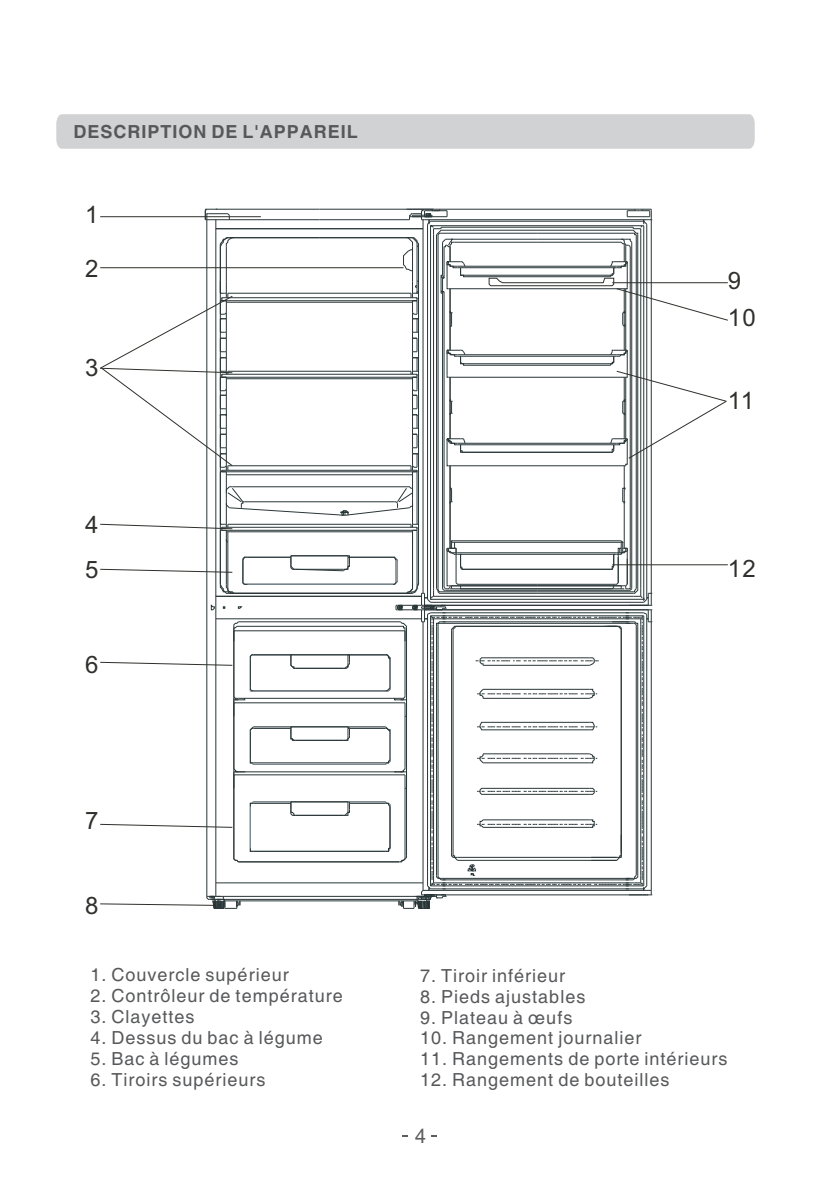
<style>
.page{position:relative;width:840px;height:1191px;background:#fff}
.page>*{position:absolute;margin:0;border:0;box-sizing:border-box;transform-origin:0 0}
.t1{font:24px/45px "Arial";color:#2f302b}
.t2{font:20px "Arial";color:#5d5d5c}
.t3{font:18px "Helvetica";letter-spacing:.055em;color:#57585a}
.t4{font:700 18px "Helvetica";letter-spacing:.055em;color:#57585a}
</style>
<div class="page">
<div style="left:56px;top:114px;width:698px;height:35px;background:#d1d2d4"></div>
<hr style="left:427px;top:224px;width:1px;height:375px;background:#293638">
<hr style="left:430px;top:226px;width:1px;height:373px;background:#293638">
<hr style="left:433px;top:235px;width:1px;height:354px;background:#293638">
<hr style="left:640px;top:235px;width:1px;height:354px;background:#293638">
<hr style="left:643px;top:226px;width:1px;height:373px;background:#293638">
<hr style="left:646px;top:224px;width:1px;height:375px;background:#293638">
<hr style="left:441px;top:227px;width:192px;height:1px;background:#293638">
<hr style="left:430px;top:225px;width:212px;height:1px;background:#293638">
<hr style="left:430px;top:221px;width:213px;height:1px;background:#293638">
<hr style="left:637px;top:235px;width:1px;height:354px;background:#293638">
<hr style="left:635px;top:235px;width:1px;height:354px;background:#293638">
<hr style="left:631px;top:242px;width:1px;height:347px;background:#293638">
<hr style="left:629px;top:247px;width:1px;height:340px;background:#293638">
<hr style="left:441px;top:230px;width:96px;height:1px;background:#293638">
<hr style="left:441px;top:233px;width:96px;height:1px;background:#293638">
<hr style="left:436px;top:235px;width:1px;height:354px;background:#293638">
<hr style="left:437px;top:235px;width:1px;height:354px;background:#293638">
<hr style="left:442px;top:293px;width:1px;height:296px;background:#293638">
<hr style="left:445px;top:239px;width:92px;height:1px;background:#293638">
<hr style="left:454px;top:242px;width:83px;height:1px;background:#293638">
<hr style="left:443px;top:292px;width:1px;height:295px;background:#293638">
<hr style="left:449px;top:502px;width:1px;height:46px;background:#293638">
<hr style="left:623px;top:502px;width:1px;height:46px;background:#293638">
<hr style="left:424px;top:219px;width:225px;height:1px;background:#293638">
<hr style="left:439px;top:209px;width:195px;height:1px;background:#293638">
<hr style="left:422px;top:220px;width:1px;height:373px;background:#293638">
<hr style="left:650px;top:220px;width:1px;height:373px;background:#293638">
<hr style="left:448px;top:288px;width:177px;height:1px;background:#293638">
<hr style="left:465px;top:276px;width:145px;height:1px;background:#293638">
<hr style="left:465px;top:275px;width:145px;height:1px;background:#293638">
<hr style="left:460px;top:267px;width:153px;height:1px;background:#293638">
<hr style="left:457px;top:266px;width:159px;height:1px;background:#293638">
<hr style="left:448px;top:377px;width:177px;height:1px;background:#293638">
<hr style="left:465px;top:365px;width:145px;height:1px;background:#293638">
<hr style="left:465px;top:363px;width:145px;height:1px;background:#293638">
<hr style="left:460px;top:356px;width:153px;height:1px;background:#293638">
<hr style="left:457px;top:354px;width:159px;height:1px;background:#293638">
<hr style="left:448px;top:465px;width:177px;height:1px;background:#293638">
<hr style="left:465px;top:452px;width:145px;height:1px;background:#293638">
<hr style="left:460px;top:444px;width:153px;height:1px;background:#293638">
<hr style="left:457px;top:443px;width:159px;height:1px;background:#293638">
<hr style="left:206px;top:220px;width:1px;height:676px;background:#293638">
<hr style="left:207px;top:896px;width:226px;height:1px;background:#293638">
<hr style="left:215px;top:220px;width:1px;height:676px;background:#293638">
<hr style="left:216px;top:882px;width:207px;height:1px;background:#293638">
<hr style="left:216px;top:618px;width:205px;height:1px;background:#293638">
<svg style="left:211px;top:604px;width:4px;height:6px"></svg>
<hr style="left:216px;top:596px;width:205px;height:1px;background:#293638">
<hr style="left:226px;top:530px;width:1px;height:54px;background:#293638">
<hr style="left:220px;top:530px;width:1px;height:54px;background:#293638">
<hr style="left:418px;top:245px;width:1px;height:339px;background:#293638">
<hr style="left:416px;top:530px;width:1px;height:54px;background:#293638">
<hr style="left:238px;top:621px;width:162px;height:1px;background:#293638">
<hr style="left:225px;top:900px;width:193px;height:1px;background:#293638">
<hr style="left:210px;top:899px;width:207px;height:1px;background:#293638">
<hr style="left:227px;top:532px;width:1px;height:57px;background:#293638">
<hr style="left:349px;top:557px;width:44px;height:1px;background:#293638">
<hr style="left:247px;top:557px;width:44px;height:1px;background:#293638">
<hr style="left:247px;top:584px;width:146px;height:1px;background:#89979f">
<hr style="left:232px;top:593px;width:176px;height:1px;background:#293638">
<hr style="left:412px;top:532px;width:1px;height:57px;background:#293638">
<svg style="left:220px;top:584px;width:14px;height:10px"></svg>
<svg style="left:242px;top:557px;width:6px;height:28px"></svg>
<svg style="left:290px;top:555px;width:60px;height:16px"></svg>
<hr style="left:244px;top:861px;width:150px;height:1px;background:#293638">
<hr style="left:253px;top:851px;width:132px;height:1px;background:#293638">
<hr style="left:295px;top:815px;width:48px;height:1px;background:#293638">
<hr style="left:349px;top:803px;width:36px;height:1px;background:#293638">
<hr style="left:253px;top:803px;width:38px;height:1px;background:#293638">
<hr style="left:253px;top:801px;width:38px;height:1px;background:#89979f">
<hr style="left:349px;top:801px;width:36px;height:1px;background:#89979f">
<hr style="left:234px;top:774px;width:171px;height:1px;background:#293638">
<hr style="left:250px;top:806px;width:1px;height:42px;background:#89979f">
<hr style="left:233px;top:776px;width:1px;height:81px;background:#293638">
<svg style="left:233px;top:855px;width:11px;height:7px"></svg>
<svg style="left:343px;top:801px;width:7px;height:15px"></svg>
<hr style="left:291px;top:801px;width:57px;height:1px;background:#293638">
<svg style="left:290px;top:801px;width:6px;height:14px"></svg>
<hr style="left:233px;top:703px;width:1px;height:64px;background:#293638">
<hr style="left:234px;top:702px;width:171px;height:1px;background:#293638">
<hr style="left:253px;top:726px;width:38px;height:1px;background:#293638">
<hr style="left:349px;top:726px;width:36px;height:1px;background:#293638">
<hr style="left:349px;top:728px;width:36px;height:1px;background:#293638">
<hr style="left:253px;top:728px;width:38px;height:1px;background:#293638">
<hr style="left:253px;top:762px;width:132px;height:1px;background:#293638">
<hr style="left:253px;top:764px;width:132px;height:1px;background:#89979f">
<hr style="left:238px;top:771px;width:164px;height:1px;background:#293638">
<hr style="left:295px;top:740px;width:48px;height:1px;background:#293638">
<hr style="left:291px;top:726px;width:57px;height:1px;background:#293638">
<svg style="left:290px;top:726px;width:6px;height:15px"></svg>
<svg style="left:343px;top:726px;width:7px;height:14px"></svg>
<hr style="left:233px;top:631px;width:1px;height:64px;background:#293638">
<hr style="left:234px;top:630px;width:171px;height:1px;background:#293638">
<hr style="left:349px;top:654px;width:36px;height:1px;background:#293638">
<hr style="left:253px;top:654px;width:38px;height:1px;background:#293638">
<hr style="left:253px;top:690px;width:132px;height:1px;background:#89979f">
<hr style="left:238px;top:698px;width:164px;height:1px;background:#293638">
<hr style="left:295px;top:668px;width:48px;height:1px;background:#293638">
<hr style="left:291px;top:654px;width:57px;height:1px;background:#293638">
<svg style="left:290px;top:654px;width:6px;height:15px"></svg>
<svg style="left:343px;top:654px;width:7px;height:15px"></svg>
<svg style="left:233px;top:621px;width:6px;height:20px"></svg>
<svg style="left:233px;top:726px;width:21px;height:62px"></svg>
<hr style="left:237px;top:626px;width:165px;height:1px;background:#293638">
<svg style="left:384px;top:539px;width:268px;height:370px"></svg>
<svg style="left:100px;top:209px;width:365px;height:323px"></svg>
<svg style="left:100px;top:569px;width:133px;height:4px"></svg>
<svg style="left:100px;top:654px;width:154px;height:62px"></svg>
<svg style="left:100px;top:824px;width:133px;height:3px"></svg>
<svg style="left:100px;top:896px;width:140px;height:13px"></svg>
<svg style="left:488px;top:209px;width:240px;height:294px"></svg>
<hr style="left:612px;top:564px;width:115px;height:1px;background:#2f302b">
<p class="t4" style="left:73px;top:125px;width:286px">DESCRIPTION DE L'APPAREIL</p>
<h1 class="t1" style="left:85px;top:194px;width:15px">1</h1>
<h1 class="t1" style="left:85px;top:248px;width:15px">2</h1>
<h1 class="t1" style="left:85px;top:347px;width:15px">3</h1>
<h1 class="t1" style="left:85px;top:504px;width:15px">4<br>5</h1>
<h1 class="t1" style="left:85px;top:644px;width:15px">6</h1>
<h1 class="t1" style="left:85px;top:800px;width:15px">7</h1>
<h1 class="t1" style="left:85px;top:885px;width:15px">8</h1>
<p class="t3" style="left:90px;top:968px;width:200px">1. Couvercle supérieur</p>
<p class="t3" style="left:90px;top:989px;width:254px">2. Contrôleur de température</p>
<p class="t3" style="left:90px;top:1010px;width:106px">3. Clayettes</p>
<p class="t3" style="left:90px;top:1030px;width:234px">4. Dessus du bac à légume</p>
<p class="t3" style="left:90px;top:1051px;width:150px">5. Bac à légumes</p>
<p class="t3" style="left:90px;top:1072px;width:177px">6. Tiroirs supérieurs</p>
<h1 class="t1" style="left:727px;top:264px;width:30px;line-height:37.4px">9<br>10</h1>
<h1 class="t1" style="left:727px;top:380px;width:28px">11</h1>
<h1 class="t1" style="left:727px;top:548px;width:30px">12</h1>
<p class="t3" style="left:420px;top:968px;width:147px">7. Tiroir inférieur</p>
<p class="t3" style="left:420px;top:989px;width:167px">8. Pieds ajustables</p>
<p class="t3" style="left:420px;top:1010px;width:154px">9. Plateau à œufs</p>
<p class="t3" style="left:420px;top:1031px;width:223px">10. Rangement journalier</p>
<p class="t3" style="left:420px;top:1052px;width:309px">11. Rangements de porte intérieurs</p>
<p class="t3" style="left:420px;top:1072px;width:251px">12. Rangement de bouteilles</p>
<p class="t2" style="left:415px;top:1128px;width:13px">4</p>
</div>
